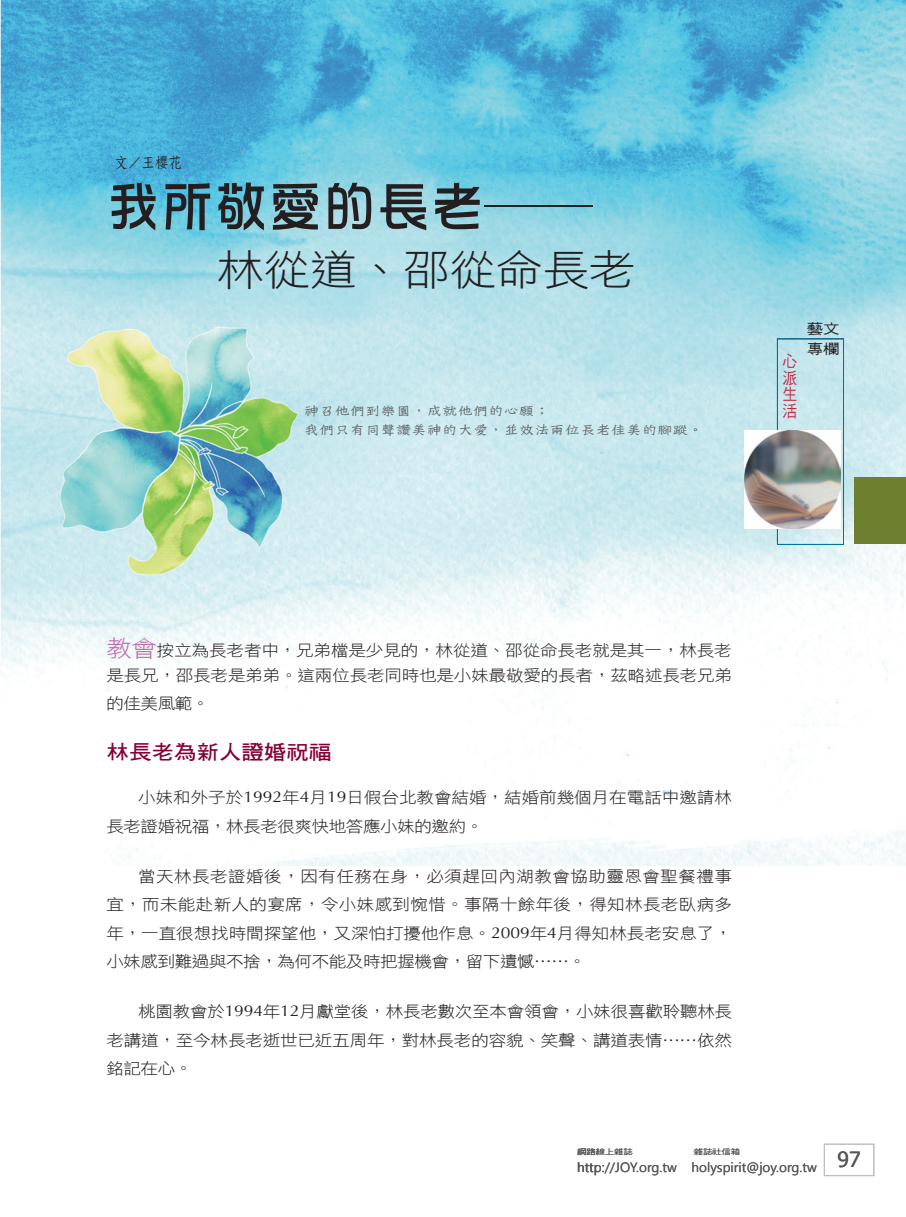
<style>
.page{position:relative;width:906px;height:1217px;background:#fff}
.page>*{position:absolute;margin:0;border:0;box-sizing:border-box;transform-origin:0 0}
.題目{font:54px "DF Hua Zong W5 WIN BF";color:#231f20}
.題目-2{font:41.85px "DF Hei W3 WIN BF";color:#231f20;scale:1.11 1}
.大標{font:20.25px "DF Hei W7 WIN BF";color:#860037;scale:1.11 1}
.t1{font:16.5px/16.5px "DF Hei W5 WIN BF";color:#c8233f;text-align:justify;scale:.9 1}
.t2{font:15.75px/28.5px "DF Hei W3 WIN BF";letter-spacing:-.01em;color:#231f20;scale:1.11 1}
.作者{font:15px "DF Fang Song W6 WIN BF";color:#231f20;scale:.9 1}
.眉批{font:14.1px/18.9px "DF Tie Xian W3 WIN BF";letter-spacing:-.025em;color:#57585a;scale:1.11 1}
.t3{font:14.1px "DF Hei W5 WIN BF";color:#231f20;scale:1.18 1}
.t4{font:13.5px "Segoe UI";color:#57585a}
.t5{font:7.5px "DF Hei W5 WIN BF";letter-spacing:-.015em;color:#57585a;scale:1.25 1}
.s1{font-size:22.95px;color:#bd69aa}
.s2{font-family:"Optima"}
</style>
<div class="page">
<img style="left:0;top:0;width:906px;height:865px">
<div style="left:824px;top:1143px;width:50px;height:32px;border:1px solid #bcbdc0"></div>
<div style="left:777px;top:338px;width:66px;height:206px;border:1px solid #0375a7"></div>
<img style="left:744px;top:430px;width:96px;height:98px">
<div style="left:854px;top:477px;width:52px;height:66px;background:#6e7f30"></div>
<p class="作者" style="left:114px;top:155px;width:76px">文／王櫻花</p>
<p class="題目" style="left:106px;top:179px;width:487px">我所敬愛的長老──</p>
<p class="題目-2" style="left:217px;top:248px;width:379px">林從道、邵從命長老</p>
<p class="眉批" style="left:304px;top:401px;width:362px">神召他們到樂園，成就他們的心願；<br>我們只有同聲讚美神的大愛，並效法兩位長老佳美的腳蹤。</p>
<p class="t1" style="left:782px;top:353px;width:17px">心派生活</p>
<p class="t3" style="left:806px;top:322px;width:29px">藝文</p>
<p class="t3" style="left:806px;top:342px;width:29px">專欄</p>
<p class="t2" style="left:106px;top:638px;width:565px;line-height:24.6px"><span class="s1">教會</span>按立為長老者中，兄弟檔是少見的，林從道、邵從命長老就是其一，林長老是長兄，邵長老是弟弟。這兩位長老同時也是小妹最敬愛的長者，茲略述長老兄弟</p>
<p class="t2" style="left:106px;top:689px;width:94px">的佳美風範。</p>
<p class="大標" style="left:106px;top:741px;width:204px">林長老為新人證婚祝福</p>
<p class="t2" style="left:106px;top:783px;width:565px;text-indent:32px">小妹和外子於<span class="s2">1992</span>年<span class="s2">4</span>月<span class="s2">19</span>日假台北教會結婚，結婚前幾個月在電話中邀請林長老證婚祝福，林長老很爽快地答應小妹的邀約。</p>
<p class="t2" style="left:106px;top:861px;width:565px;text-align:justify;text-indent:32px">當天林長老證婚後，因有任務在身，必須趕回內湖教會協助靈恩會聖餐禮事宜，而未能赴新人的宴席，令小妹感到惋惜。事隔十餘年後，得知林長老臥病多年，一直很想找時間探望他，又深怕打擾他作息。<span class="s2">2009</span>年<span class="s2">4</span>月得知林長老安息了，小妹感到難過與不捨，為何不能及時把握機會，留下遺憾……。</p>
<p class="t2" style="left:106px;top:996px;width:565px;text-align:justify;text-indent:32px">桃園教會於<span class="s2">1994</span>年<span class="s2">12</span>月獻堂後，林長老數次至本會領會，小妹很喜歡聆聽林長老講道，至今林長老逝世已近五周年，對林長老的容貌、笑聲、講道表情……依然銘記在心。</p>
<p class="t5" style="left:577px;top:1147px;width:46px">網路線上雜誌</p>
<p class="t5" style="left:694px;top:1147px;width:39px">雜誌社信箱</p>
<p class="t4" style="left:577px;top:1157px;width:285px">http://JOY.org.tw holyspirit@joy.org.tw <sup>97</sup></p>
</div>
